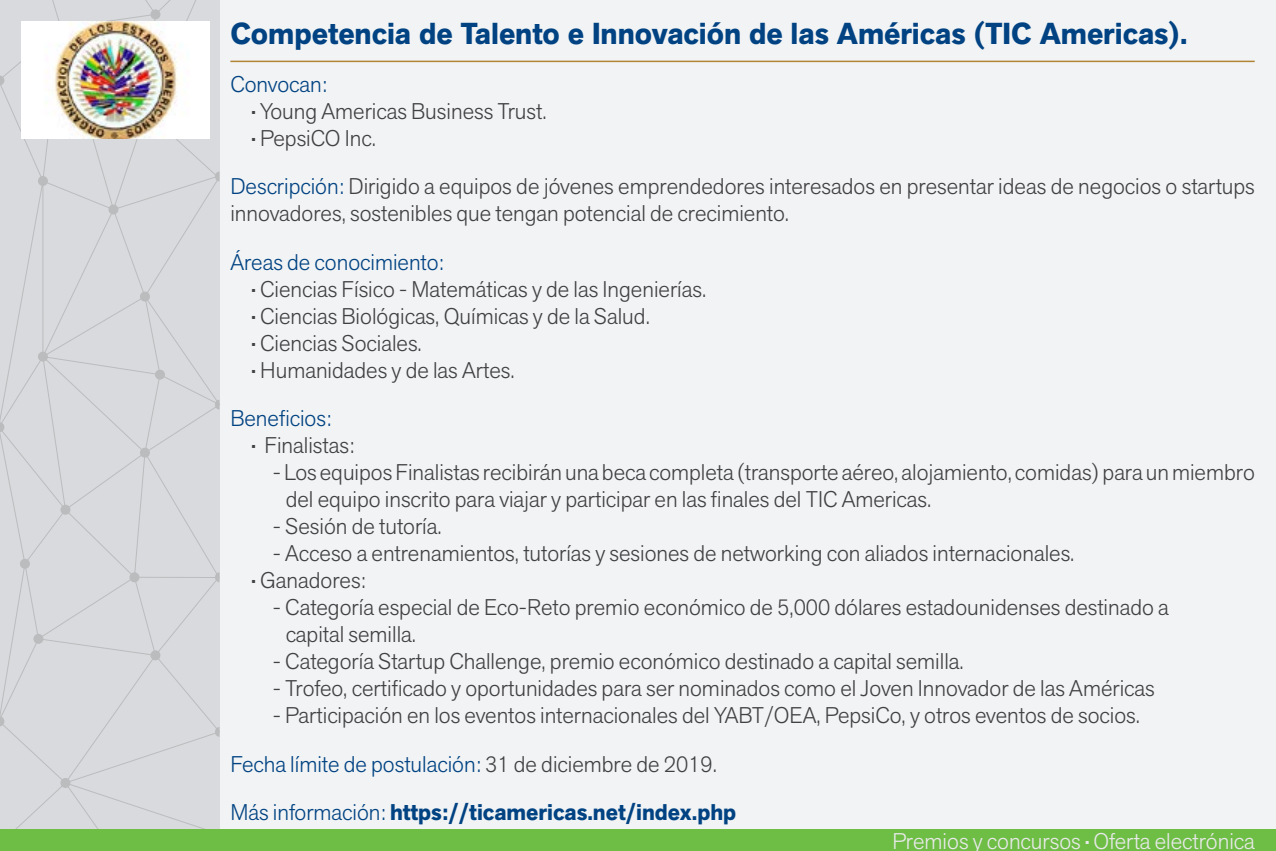
<style>
.page{position:relative;width:1276px;height:851px;background:#fff}
.page>*{position:absolute;margin:0;border:0;box-sizing:border-box;transform-origin:0 0}
.t1{font:700 30px "Akzid Grtsk Next";color:#004282}
.t2{font:300 22.5px/48.3px "Akzid Grtsk Next";color:#414042}
.t3{font:300 22.5px "Akzid Grtsk Next";color:#004282}
.t4{font:300 22.5px "Akzid Grtsk Next";color:#e9e9ea}
.s1{color:#004282}
.s2{font-weight:700;color:#004282}
</style>
<div class="page">
<div style="left:220px;top:0;width:1056px;height:850px;background:#f1f3f4"></div>
<div style="left:0;top:0;width:220px;height:829px;background:#d8dadd"></div>
<div style="left:0;top:829px;width:1276px;height:21px;background:#6ebe46"></div>
<hr style="left:230px;top:61px;width:1024px;height:1px;background:#b18535">
<img style="left:21px;top:21px;width:188px;height:118px">
<h1 class="t1" style="left:230px;top:14px;width:958px">Competencia de Talento e Innovación de las Américas (TIC Americas).</h1>
<p class="t3" style="left:230px;top:70px;width:98px">Convocan:</p>
<p class="t2" style="left:252px;top:87px;width:296px">• Young Americas Business Trust.</p>
<p class="t2" style="left:230px;top:114px;width:1026px;text-indent:21px">• PepsiCO Inc.<br><span class="s1">Descripción:</span> Dirigido a equipos de jóvenes emprendedores interesados en presentar ideas de negocios o startups</p>
<p class="t2" style="left:230px;top:189px;width:560px">innovadores, sostenibles que tengan potencial de crecimiento.</p>
<p class="t3" style="left:230px;top:247px;width:215px">Áreas de conocimiento:</p>
<p class="t2" style="left:252px;top:264px;width:456px">• Ciencias Físico - Matemáticas y de las Ingenierías.</p>
<p class="t2" style="left:252px;top:291px;width:400px">• Ciencias Biológicas, Químicas y de la Salud.</p>
<p class="t2" style="left:252px;top:318px;width:172px">• Ciencias Sociales.</p>
<p class="t2" style="left:252px;top:345px;width:264px">• Humanidades y de las Artes.</p>
<p class="t3" style="left:230px;top:403px;width:102px">Beneficios:</p>
<p class="t2" style="left:252px;top:421px;width:104px">• Finalistas:</p>
<p class="t2" style="left:286px;top:458px;width:970px;line-height:27px;text-indent:-13px">- Los equipos Finalistas recibirán una beca completa (transporte aéreo, alojamiento, comidas) para un miembro del equipo inscrito para viajar y participar en las finales del TIC Americas.</p>
<p class="t2" style="left:273px;top:502px;width:170px">- Sesión de tutoría.</p>
<p class="t2" style="left:273px;top:529px;width:803px">- Acceso a entrenamientos, tutorías y sesiones de networking con aliados internacionales.</p>
<p class="t2" style="left:252px;top:556px;width:116px">• Ganadores:</p>
<p class="t2" style="left:286px;top:593px;width:884px;line-height:27px;text-indent:-13px">- Categoría especial de Eco-Reto premio económico de 5,000 dólares estadounidenses destinado a capital semilla.</p>
<p class="t2" style="left:273px;top:637px;width:692px">- Categoría Startup Challenge, premio económico destinado a capital semilla.</p>
<p class="t2" style="left:273px;top:664px;width:883px">- Trofeo, certificado y oportunidades para ser nominados como el Joven Innovador de las Américas</p>
<p class="t2" style="left:230px;top:691px;width:911px;text-indent:43px">- Participación en los eventos internacionales del YABT/OEA, PepsiCo, y otros eventos de socios.<br><span class="s1">Fecha límite de postulación:</span> 31 de diciembre de 2019.<br><span class="s1">Más información:</span> <span class="s2">https://ticamericas.net/index.php</span></p>
<p class="t4" style="left:892px;top:826px;width:364px">Premios y concursos • Oferta electrónica</p>
</div>
